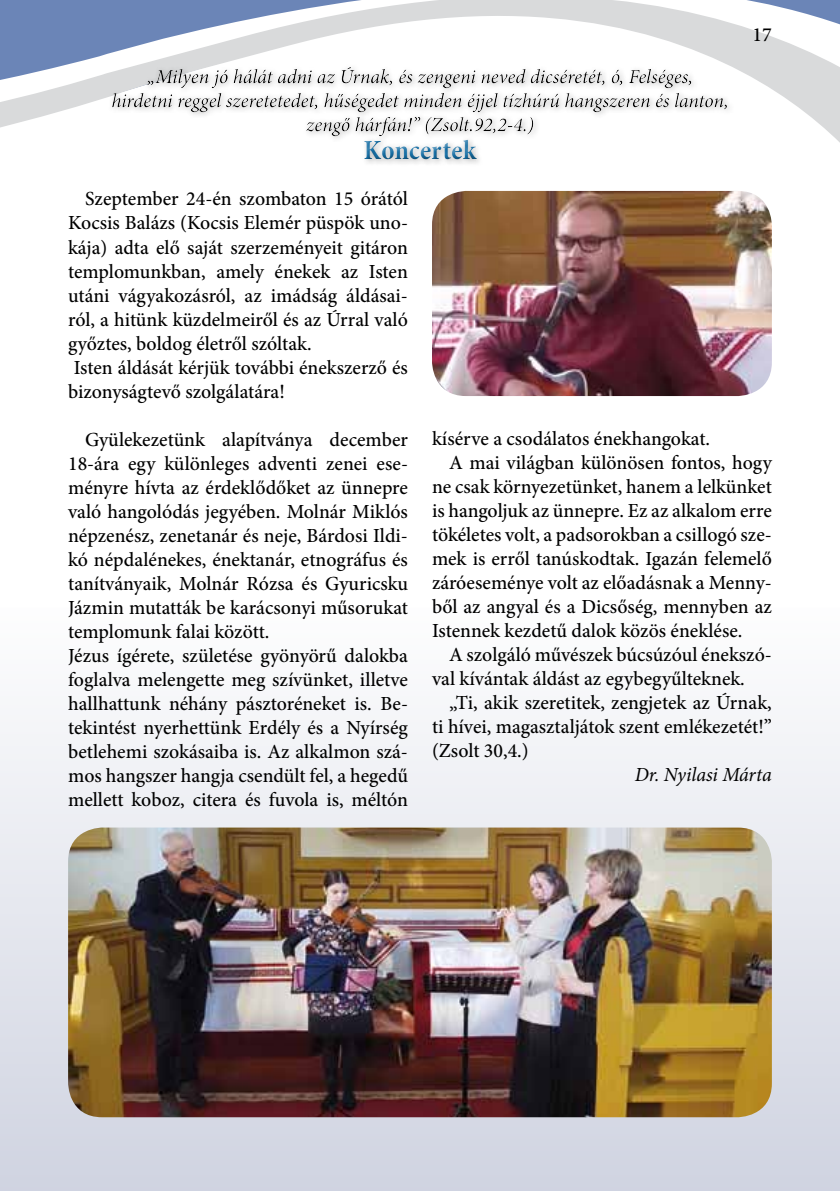
<style>
.page{position:relative;width:840px;height:1191px;background:#fff}
.page>*{position:absolute;margin:0;border:0;box-sizing:border-box;transform-origin:0 0}
.t1{font:700 condensed 28px "Minion Pro";letter-spacing:-.01em;color:#176fa5}
.t2{font:500 20px/24px "Minion Pro";color:#000}
.t3{font:italic 20px "Minion Pro";letter-spacing:-.005em;color:#000}
</style>
<div class="page">
<div style="left:0;top:607px;width:839px;height:584px;background:linear-gradient(to bottom,#fefefe,#cfd3e0)"></div>
<svg style="left:0;top:0;width:839px;height:255px"></svg>
<div style="left:108px;top:63px;width:626px;height:104px;background:#fff"></div>
<div style="left:107px;top:63px;width:625px;height:102px;background:#000;opacity:.75"></div>
<img style="left:432px;top:191px;width:339px;height:205px">
<img style="left:68px;top:827px;width:703px;height:290px">
<p class="t2" style="left:752px;top:22px;width:21px">17</p>
<h1 class="t1" style="left:363px;top:131px;width:114px">Koncertek</h1>
<p class="t2" style="left:68px;top:187px;width:341px;text-indent:17px">Szeptember 24-én szombaton 15 órától Kocsis Balázs (Kocsis Elemér püspök uno&shy;kája) adta elő saját szerzeményeit gitáron templomunkban, amely énekek az Isten utáni vágyakozásról, az imádság áldásai&shy;ról, a hitünk küzdelmeiről és az Úrral való győztes, boldog életről szóltak.<br>Isten áldását kérjük további énekszerző és bizonyságtevő szolgálatára!</p>
<p class="t2" style="left:68px;top:427px;width:341px;text-indent:17px">Gyülekezetünk alapítványa december 18-ára egy különleges adventi zenei ese&shy;ményre hívta az érdeklődőket az ünnepre való hangolódás jegyében. Molnár Miklós népzenész, zenetanár és neje, Bárdosi Ildi&shy;kó népdalénekes, énektanár, etnográfus és tanítványaik, Molnár Rózsa és Gyuricsku Jázmin mutatták be karácsonyi műsorukat templomunk falai között.<br>Jézus ígérete, születése gyönyörű dalokba foglalva melengette meg szívünket, illetve hallhattunk néhány pásztoréneket is. Be&shy;tekintést nyerhettünk Erdély és a Nyírség betlehemi szokásaiba is. Az alkalmon szá&shy;mos hangszer hangja csendült fel, a hegedű mellett koboz, citera és fuvola is, méltón</p>
<p class="t2" style="left:432px;top:426px;width:279px">kísérve a csodálatos énekhangokat.</p>
<p class="t2" style="left:449px;top:450px;width:324px">A mai világban különösen fontos, hogy</p>
<p class="t2" style="left:432px;top:474px;width:341px">ne csak környezetünket, hanem a lelkünket</p>
<p class="t2" style="left:432px;top:498px;width:341px">is hangoljuk az ünnepre. Ez az alkalom erre</p>
<p class="t2" style="left:432px;top:522px;width:341px">tökéletes volt, a padsorokban a csillogó sze-</p>
<p class="t2" style="left:432px;top:546px;width:341px">mek is erről tanúskodtak. Igazán felemelő</p>
<p class="t2" style="left:432px;top:570px;width:341px">záróeseménye volt az előadásnak a Menny-</p>
<p class="t2" style="left:432px;top:594px;width:341px">ből az angyal és a Dicsőség, mennyben az</p>
<p class="t2" style="left:432px;top:618px;width:312px">Istennek kezdetű dalok közös éneklése.</p>
<p class="t2" style="left:449px;top:642px;width:324px">A szolgáló művészek búcsúzóul énekszó-</p>
<p class="t2" style="left:432px;top:666px;width:314px">val kívántak áldást az egybegyűlteknek.</p>
<p class="t2" style="left:449px;top:690px;width:324px">„Ti, akik szeretitek, zengjetek az Úrnak,</p>
<p class="t2" style="left:432px;top:714px;width:341px">ti hívei, magasztaljátok szent emlékezetét!”</p>
<p class="t2" style="left:432px;top:738px;width:98px">(Zsolt 30,4.)</p>
<p class="t3" style="left:634px;top:760px;width:138px">Dr. Nyilasi Márta</p>
</div>
